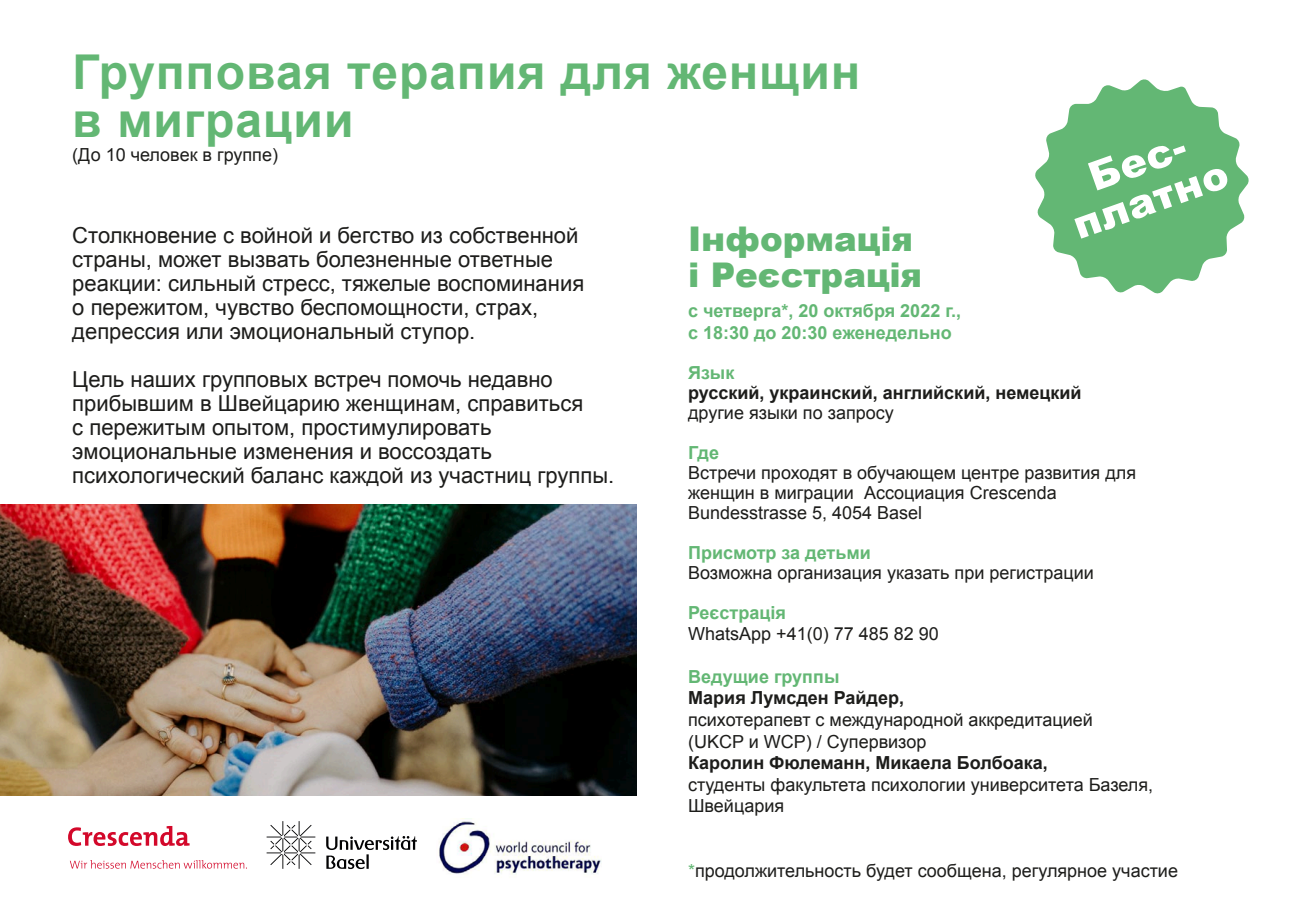
<style>
.page{position:relative;width:1299px;height:919px;background:#fff}
.page>*{position:absolute;margin:0;border:0;box-sizing:border-box;transform-origin:0 0}
.t1{font:700 48px "Arial";letter-spacing:.02em;color:#63b774}
.t2{font:900 40px "Arial";color:#fff}
.t3{font:900 34px "Arial";color:#63b774}
.t4{font:22px/24px "Arial";color:#1d1d1b}
.t5{font:18px/20px "Arial";color:#1d1d1b}
.t6{font:700 18px "Arial";color:#63b774}
.t7{font:700 18px "Arial";color:#1d1d1b}
.s1{color:#63b774}
</style>
<div class="page">
<svg style="left:68px;top:826px;width:121px;height:19px"></svg>
<svg style="left:70px;top:860px;width:177px;height:8px"></svg>
<img style="left:439px;top:818px;width:163px;height:57px">
<svg style="left:326px;top:836px;width:91px;height:33px"></svg>
<svg style="left:266px;top:821px;width:49px;height:47px"></svg>
<svg style="left:1035px;top:79px;width:214px;height:215px"></svg>
<img style="left:0;top:505px;width:636px;height:290px">
<p class="t1" style="left:72px;top:40px;width:789px">Групповая терапия для женщин</p>
<p class="t1" style="left:72px;top:88px;width:283px">в миграции</p>
<p class="t5" style="left:72px;top:145px;width:207px">(До 10 человек в группе)</p>
<p class="t2" style="left:1080px;top:150px;width:128px;rotate:-19deg">Бес-</p>
<p class="t2" style="left:1064px;top:198px;width:163px;rotate:-19deg">платно</p>
<p class="t3" style="left:688px;top:214px;width:226px">Інформація</p>
<p class="t3" style="left:688px;top:250px;width:235px">і Реєстрація</p>
<p class="t6" style="left:688px;top:299px;width:274px">с четверга*, 20 октября 2022 г.,</p>
<p class="t6" style="left:688px;top:321px;width:265px">с 18:30 до 20:30 еженедельно</p>
<p class="t6" style="left:688px;top:361px;width:48px">Язык</p>
<p class="t7" style="left:688px;top:381px;width:395px">русский, украинский, английский, немецкий</p>
<p class="t5" style="left:688px;top:403px;width:207px">другие языки по запросу</p>
<p class="t6" style="left:688px;top:441px;width:32px">Где</p>
<p class="t5" style="left:688px;top:463px;width:449px">Встречи проходят в обучающем центре развития для женщин в миграции Ассоциация Crescenda</p>
<p class="t5" style="left:688px;top:503px;width:236px">Bundesstrasse 5, 4054 Basel</p>
<p class="t6" style="left:688px;top:541px;width:184px">Присмотр за детьми</p>
<p class="t5" style="left:688px;top:563px;width:407px">Возможна организация указать при регистрации</p>
<p class="t6" style="left:688px;top:601px;width:99px">Реєстрація</p>
<p class="t5" style="left:688px;top:623px;width:252px">WhatsApp +41(0) 77 485 82 90</p>
<p class="t6" style="left:688px;top:664px;width:153px">Ведущие группы</p>
<p class="t7" style="left:688px;top:686px;width:217px">Мария Лумсден Райдер,</p>
<p class="t5" style="left:688px;top:709px;width:406px">психотерапевт с международной аккредитацией</p>
<p class="t5" style="left:688px;top:731px;width:240px">(UKCP и WCP) / Супервизор</p>
<p class="t7" style="left:688px;top:750px;width:361px">Каролин Фюлеманн, Микаела Болбоака,</p>
<p class="t5" style="left:688px;top:773px;width:466px;line-height:21.6px">студенты факультета психологии университета Базеля,<br>Швейцария</p>
<p class="t4" style="left:72px;top:223px;width:513px">Столкновение с войной и бегство из собственной страны, может вызвать болезненные ответные реакции: сильный стресс, тяжелые воспоминания о пережитом, чувство беспомощности, страх, депрессия или эмоциональный ступор.</p>
<p class="t4" style="left:72px;top:367px;width:543px">Цель наших групповых встреч помочь недавно прибывшим в Швейцарию женщинам, справиться<br>с пережитым опытом, простимулировать эмоциональные изменения и воссоздать психологический баланс каждой из участниц группы.</p>
<p class="t5" style="left:688px;top:861px;width:491px"><span class="s1">*</span>продолжительность будет сообщена, регулярное участие</p>
</div>
